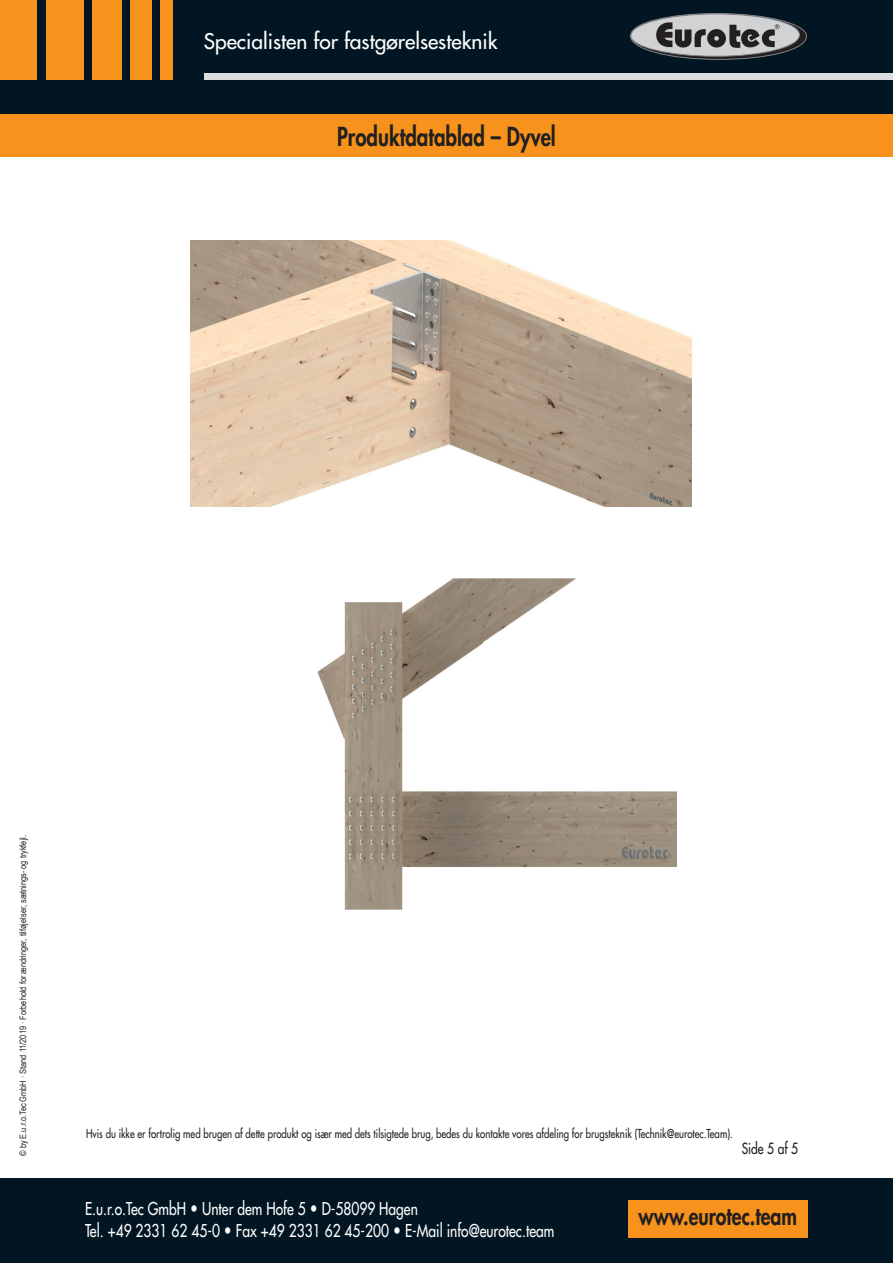
<style>
.page{position:relative;width:893px;height:1263px;background:#fff}
.page>*{position:absolute;margin:0;border:0;box-sizing:border-box;transform-origin:0 0}
.t1{font:800 25.5px "Futura Std";color:#231f20;scale:.8 1}
.t2{font:800 24.3px "Futura Std";color:#231f20;scale:.8 1}
.t3{font:500 21px "Futura Std";color:#fff}
.t4{font:500 17.25px/22.5px "Futura Std";color:#fff;scale:.8 1}
.t5{font:500 15px "Futura Std";color:#231f20;scale:.8 1}
.t6{font:500 12px "Futura Std";color:#231f20;scale:.8 1}
.t7{font:9px "Arial Narrow";color:#231f20}
.s1{font-weight:800}
</style>
<div class="page">
<div style="left:0;top:0;width:893px;height:137px;background:#011622"></div>
<div style="left:204px;top:74px;width:689px;height:6px;background:#dcdddf"></div>
<svg style="left:630px;top:13px;width:176px;height:46px"></svg>
<div style="left:631px;top:14px;width:168px;height:42px;background:#d1d2d4;border-radius:50%"></div>
<div style="left:630px;top:14px;width:170px;height:43px;border:1px solid #808285;border-radius:50%"></div>
<div style="left:630px;top:13px;width:177px;height:47px;border:1px solid #808285;border-radius:50%"></div>
<svg style="left:656px;top:22px;width:124px;height:27px"></svg>
<div style="left:0;top:0;width:37px;height:80px;background:#f7931d"></div>
<div style="left:46px;top:0;width:38px;height:80px;background:#f7931d"></div>
<div style="left:92px;top:0;width:30px;height:80px;background:#f7931d"></div>
<div style="left:131px;top:0;width:21px;height:80px;background:#f7931d"></div>
<div style="left:161px;top:0;width:12px;height:80px;background:#f7931d"></div>
<div style="left:0;top:114px;width:893px;height:43px;background:#f7931d"></div>
<div style="left:0;top:1178px;width:893px;height:85px;background:#011622"></div>
<div style="left:628px;top:1200px;width:180px;height:37px;background:#f7931d"></div>
<img style="left:190px;top:241px;width:501px;height:266px">
<img style="left:317px;top:579px;width:360px;height:330px">
<h3 class="t3" style="left:204px;top:28px;width:295px">Specialisten for fastgørelsesteknik</h3>
<h1 class="t1" style="left:337px;top:121px;width:275px">Produktdatablad – Dyvel</h1>
<p class="t7" style="left:16px;top:1156px;width:322px;rotate:-90deg">© by E.u.r.o.Tec GmbH · Stand 11/2019 · Forbehold for ændringer, tilføjelser, sætnings- og trykfejl.</p>
<p class="t6" style="left:86px;top:1126px;width:810px">Hvis du ikke er fortrolig med brugen af dette produkt og især med dets tilsigtede brug, bedes du kontakte vores afdeling for brugsteknik (Technik@eurotec.Team).</p>
<p class="t5" style="left:742px;top:1139px;width:72px">Side 5 af 5</p>
<h3 class="t4" style="left:85px;top:1197px;width:588px">E.u.r.o.Tec GmbH <span class="s1">•</span> Unter dem Hofe 5 <span class="s1">•</span> D-58099 Hagen<br>Tel. +49 2331 62 45-0 <span class="s1">•</span> Fax +49 2331 62 45-200 <span class="s1">•</span> E-Mail info@eurotec.team</h3>
<h2 class="t2" style="left:638px;top:1201px;width:200px">www.eurotec.team</h2>
</div>
